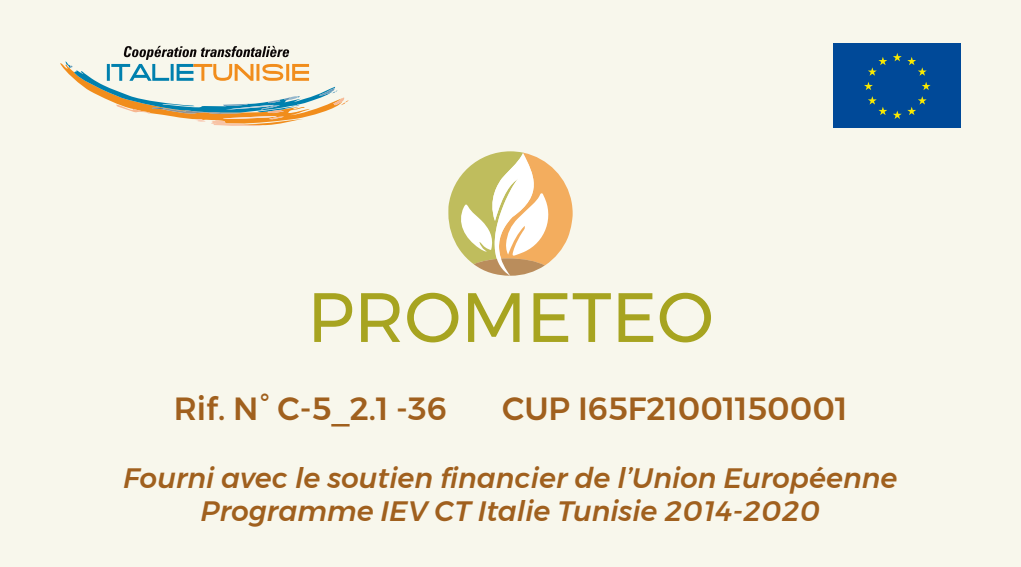
<style>
.page{position:relative;width:1021px;height:567px;background:#fff}
.page>*{position:absolute;margin:0;border:0;box-sizing:border-box;transform-origin:0 0}
.t1{font:69.6px "Montserrat";color:#a7a420}
.t2{font:500 32px "Montserrat";color:#a0601e}
.t3{font:italic 500 28px/33.6px "Montserrat";color:#a0601e;text-align:center}
</style>
<div class="page">
<div style="left:0;top:0;width:1020px;height:567px;background:#f8f7ec"></div>
<svg style="left:60px;top:46px;width:289px;height:80px"></svg>
<div style="left:833px;top:44px;width:127px;height:84px;background:#004998"></div>
<svg style="left:868px;top:53px;width:33px;height:23px"></svg>
<svg style="left:868px;top:96px;width:33px;height:23px"></svg>
<svg style="left:864px;top:82px;width:8px;height:8px"></svg>
<svg style="left:907px;top:57px;width:19px;height:19px"></svg>
<svg style="left:922px;top:82px;width:8px;height:8px"></svg>
<svg style="left:907px;top:96px;width:19px;height:19px"></svg>
<svg style="left:448px;top:151px;width:124px;height:125px"></svg>
<h1 class="t1" style="left:307px;top:264px;width:408px">PROMETEO</h1>
<p class="t2" style="left:174px;top:383px;width:275px">Rif. N° C-5_2.1 -36</p>
<p class="t2" style="left:502px;top:383px;width:347px">CUP I65F21001150001</p>
<p class="t3" style="left:123px;top:461px;width:775px">Fourni avec le soutien financier de l’Union Européenne<br>Programme IEV CT Italie Tunisie 2014-2020</p>
</div>
